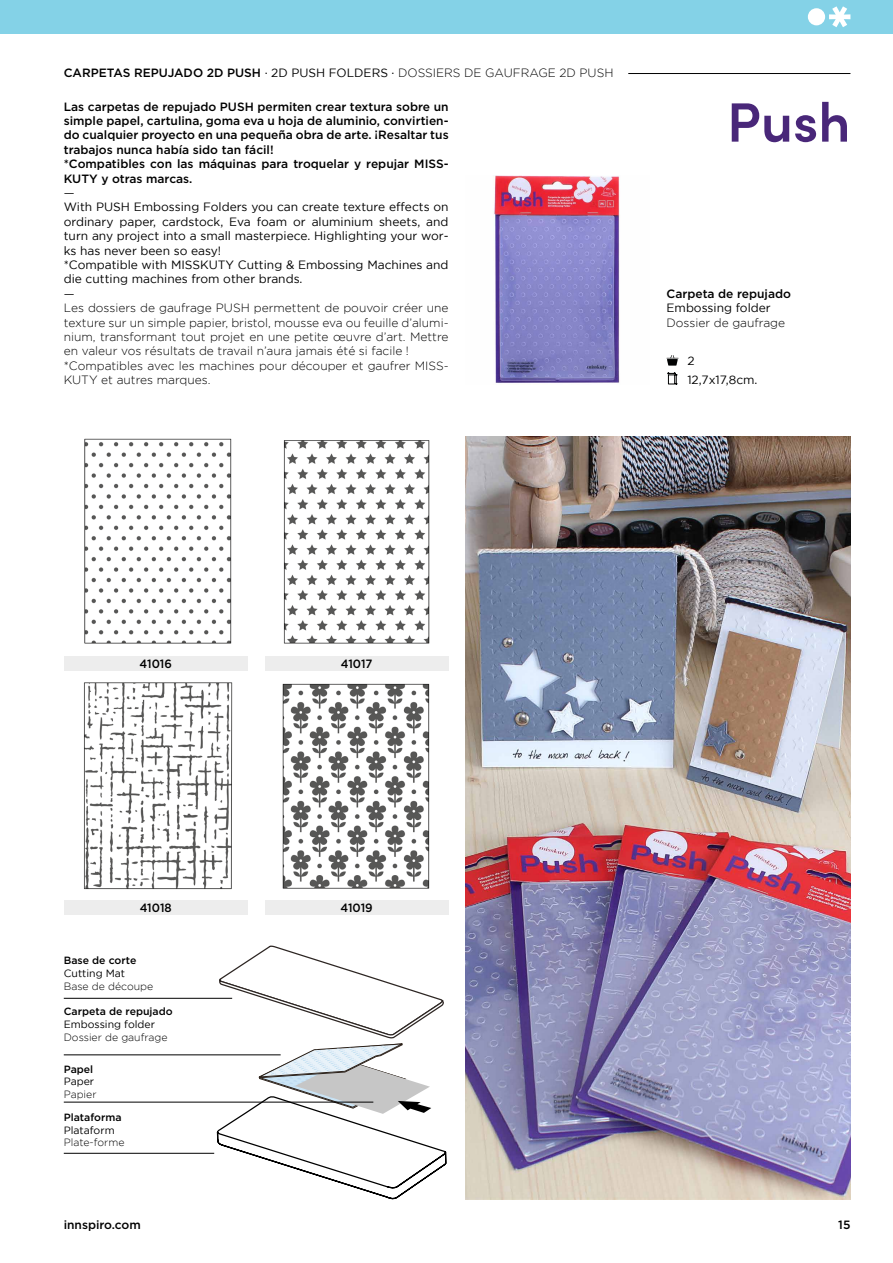
<style>
.page{position:relative;width:893px;height:1263px;background:#fff}
.page>*{position:absolute;margin:0;border:0;box-sizing:border-box;transform-origin:0 0}
.t1{font:600 55.5px "Sofia Pro";color:#492779}
.t2{font:300 12px/14.4px "Gotham";color:#000}
.t3{font:12px/14.4px "Gotham";color:#000}
.t4{font:500 12px/14.4px "Gotham";color:#000}
.t5{font:500 12px "Gotham";color:#000;scale:.95 1}
.t6{font:300 10.5px "Gotham";color:#000}
.t7{font:500 10.5px "Gotham";color:#000}
.t8{font:10.5px "Gotham";color:#000}
.s1{font-weight:500}
.s2{font-weight:400}
</style>
<div class="page">
<div style="left:0;top:0;width:893px;height:34px;background:#84d2e7"></div>
<hr style="left:628px;top:73px;width:222px;height:1px;background:#000">
<svg style="left:214px;top:945px;width:232px;height:254px"></svg>
<hr style="left:64px;top:1153px;width:150px;height:1px;background:#000">
<hr style="left:64px;top:1102px;width:309px;height:1px;background:#000">
<hr style="left:64px;top:1054px;width:217px;height:1px;background:#000">
<hr style="left:64px;top:998px;width:168px;height:1px;background:#000">
<img style="left:466px;top:437px;width:384px;height:762px">
<img style="left:84px;top:438px;width:148px;height:206px">
<img style="left:283px;top:440px;width:147px;height:204px">
<img style="left:84px;top:682px;width:149px;height:208px">
<img style="left:282px;top:683px;width:148px;height:206px">
<div style="left:64px;top:657px;width:184px;height:14px;background:#ededed"></div>
<div style="left:265px;top:657px;width:184px;height:14px;background:#ededed"></div>
<div style="left:64px;top:900px;width:184px;height:14px;background:#ededed"></div>
<div style="left:265px;top:900px;width:184px;height:14px;background:#ededed"></div>
<svg style="left:666px;top:355px;width:12px;height:11px"></svg>
<img style="left:493px;top:175px;width:127px;height:208px">
<svg style="left:668px;top:372px;width:9px;height:12px"></svg>
<div style="left:808px;top:8px;width:17px;height:17px;background:#fff;border-radius:50%"></div>
<svg style="left:829px;top:6px;width:21px;height:21px"></svg>
<p class="t2" style="left:64px;top:65px;width:551px"><span class="s1">CARPETAS REPUJADO 2D PUSH</span> <span class="s2">· 2D PUSH FOLDERS ·</span> DOSSIERS DE GAUFRAGE 2D PUSH</p>
<p class="t4" style="left:64px;top:99px;width:386px">Las carpetas de repujado PUSH permiten crear textura sobre un simple papel, cartulina, goma eva u hoja de aluminio, convirtien&shy;do cualquier proyecto en una pequeña obra de arte. ¡Resaltar tus trabajos nunca había sido tan fácil!<br>*Compatibles con las máquinas para troquelar y repujar MISS-KUTY y otras marcas.</p>
<p class="t3" style="left:64px;top:185px;width:386px">—<br>With PUSH Embossing Folders you can create texture effects on ordinary paper, cardstock, Eva foam or aluminium sheets, and turn any project into a small masterpiece. Highlighting your wor&shy;ks has never been so easy!<br>*Compatible with MISSKUTY Cutting &amp; Embossing Machines and die cutting machines from other brands.<br>—</p>
<p class="t2" style="left:64px;top:301px;width:386px">Les dossiers de gaufrage PUSH permettent de pouvoir créer une texture sur un simple papier, bristol, mousse eva ou feuille d’alumi&shy;nium, transformant tout projet en une petite œuvre d’art. Mettre en valeur vos résultats de travail n’aura jamais été si facile ! *Compatibles avec les machines pour découper et gaufrer MISS-KUTY et autres marques.</p>
<h1 class="t1" style="left:727px;top:80px;width:125px">Push</h1>
<p class="t4" style="left:666px;top:286px;width:126px">Carpeta de repujado</p>
<p class="t3" style="left:666px;top:301px;width:106px">Embossing folder</p>
<p class="t2" style="left:666px;top:315px;width:120px">Dossier de gaufrage</p>
<p class="t3" style="left:687px;top:351px;width:72px;line-height:19.5px">2<br>12,7x17,8cm.</p>
<p class="t5" style="left:140px;top:657px;width:35px">41016</p>
<p class="t5" style="left:341px;top:657px;width:35px">41017</p>
<p class="t5" style="left:140px;top:900px;width:35px">41018</p>
<p class="t5" style="left:341px;top:900px;width:35px">41019</p>
<p class="t7" style="left:64px;top:955px;width:74px">Base de corte</p>
<p class="t8" style="left:64px;top:967px;width:63px">Cutting Mat</p>
<p class="t6" style="left:64px;top:980px;width:91px">Base de découpe</p>
<p class="t7" style="left:64px;top:1006px;width:110px">Carpeta de repujado</p>
<p class="t8" style="left:64px;top:1018px;width:93px">Embossing folder</p>
<p class="t6" style="left:64px;top:1031px;width:105px">Dossier de gaufrage</p>
<p class="t7" style="left:64px;top:1063px;width:31px">Papel</p>
<p class="t8" style="left:64px;top:1076px;width:32px">Paper</p>
<p class="t6" style="left:64px;top:1088px;width:34px">Papier</p>
<p class="t7" style="left:64px;top:1111px;width:59px">Plataforma</p>
<p class="t8" style="left:64px;top:1124px;width:52px">Plataform</p>
<p class="t6" style="left:64px;top:1137px;width:62px">Plate-forme</p>
<p class="t4" style="left:64px;top:1217px;width:79px">innspiro.com</p>
<p class="t4" style="left:838px;top:1217px;width:14px">15</p>
</div>
